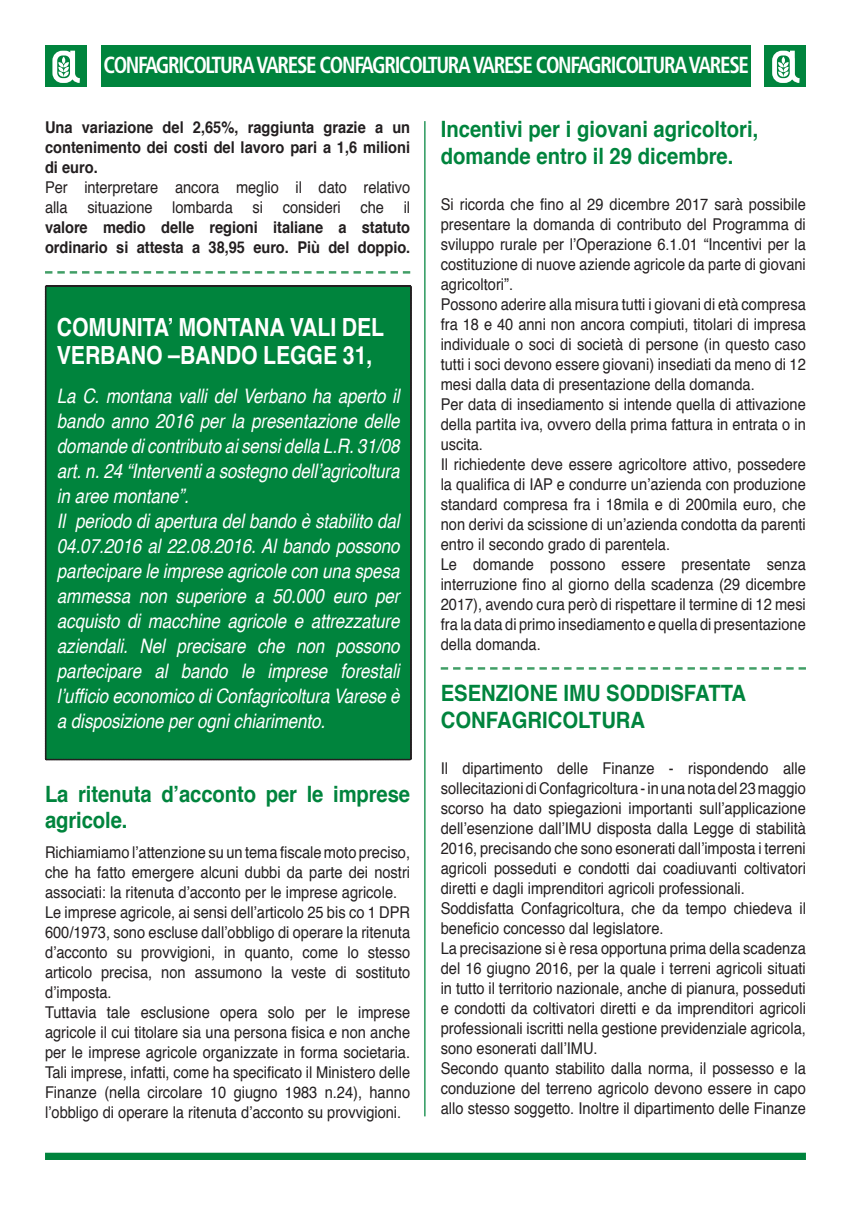
<style>
.page{position:relative;width:851px;height:1205px;background:#fff}
.page>*{position:absolute;margin:0;border:0;box-sizing:border-box;transform-origin:0 0}
.t1{font:700 25px/27.5px "Helvetica";letter-spacing:-.005em;color:#fff;scale:.85 1}
.t2{font:700 condensed 23.25px "Frutiger";letter-spacing:-.065em;color:#fff;scale:.9 1}
.t3{font:700 22.5px/26.2px "Helvetica";color:#00843d;scale:.9 1}
.t4{font:italic 20px/25px "Helvetica";letter-spacing:-.005em;color:#fff;text-align:justify;scale:.85 1}
.t5{font:16.25px/20px "Helvetica";color:#231f20;text-align:justify;scale:.9 1}
.t6{font:700 16.25px/20px "Helvetica";letter-spacing:-.005em;color:#231f20;text-align:justify;scale:.9 1}
.s1{font-weight:400}
</style>
<div class="page">
<div style="left:45px;top:1152px;width:760px;height:8px;background:#00843d"></div>
<div style="left:45px;top:45px;width:41px;height:41px;background:#00843d"></div>
<div style="left:52px;top:51px;width:23px;height:32px;border:5px solid #fff;border-radius:7px"></div>
<svg style="left:58px;top:50px;width:22px;height:33px"></svg>
<div style="left:764px;top:45px;width:41px;height:41px;background:#00843d"></div>
<div style="left:772px;top:51px;width:22px;height:32px;border:5px solid #fff;border-radius:7px"></div>
<svg style="left:778px;top:50px;width:22px;height:33px"></svg>
<div style="left:101px;top:45px;width:650px;height:41px;background:#00843d"></div>
<hr style="left:424px;top:121px;width:1px;height:995px;background:#00843d">
<svg style="left:45px;top:271px;width:365px;height:3px"></svg>
<svg style="left:440px;top:667px;width:365px;height:3px"></svg>
<div style="left:45px;top:285px;width:366px;height:475px;background:#00843d"></div>
<p class="t2" style="left:103px;top:51px;width:718px">CONFAGRICOLTURA VARESE CONFAGRICOLTURA VARESE CONFAGRICOLTURA VARESE</p>
<p class="t6" style="left:45px;top:117px;width:407px">Una variazione del 2,65%, raggiunta grazie a un contenimento dei costi del lavoro pari a 1,6 milioni di euro.</p>
<p class="t6" style="left:45px;top:177px;width:407px"><span class="s1">Per interpretare ancora meglio il dato relativo alla situazione lombarda si consideri che il </span>valore medio delle regioni italiane a statuto ordinario si attesta a 38,95 euro. Più del doppio.</p>
<p class="t1" style="left:57px;top:314px;width:386px">COMUNITA’ MONTANA VALI DEL<br>VERBANO –BANDO LEGGE 31,</p>
<p class="t4" style="left:57px;top:384px;width:404px">La C. montana valli del Verbano ha aperto il bando anno 2016 per la presentazione delle domande di contributo ai sensi della L.R. 31/08 art. n. 24 “Interventi a sostegno dell’agricoltura in aree montane”.</p>
<p class="t4" style="left:57px;top:509px;width:404px">Il periodo di apertura del bando è stabilito dal 04.07.2016 al 22.08.2016. Al bando possono partecipare le imprese agricole con una spesa ammessa non superiore a 50.000 euro per acquisto di macchine agricole e attrezzature aziendali. Nel precisare che non possono partecipare al bando le imprese forestali l’ufficio economico di Confagricoltura Varese è a disposizione per ogni chiarimento.</p>
<p class="t3" style="left:45px;top:781px;width:407px">La ritenuta d’acconto per le imprese agricole.</p>
<p class="t5" style="left:45px;top:842px;width:407px">Richiamiamo l’attenzione su un tema fiscale moto preciso, che ha fatto emergere alcuni dubbi da parte dei nostri associati: la ritenuta d’acconto per le imprese agricole.</p>
<p class="t5" style="left:45px;top:902px;width:407px">Le imprese agricole, ai sensi dell’articolo 25 bis co 1 DPR 600/1973, sono escluse dall’obbligo di operare la ritenuta d’acconto su provvigioni, in quanto, come lo stesso articolo precisa, non assumono la veste di sostituto d’imposta.</p>
<p class="t5" style="left:45px;top:1002px;width:407px">Tuttavia tale esclusione opera solo per le imprese agricole il cui titolare sia una persona fisica e non anche per le imprese agricole organizzate in forma societaria.<br>Tali imprese, infatti, come ha specificato il Ministero delle Finanze (nella circolare 10 giugno 1983 n.24), hanno l’obbligo di operare la ritenuta d’acconto su provvigioni.</p>
<p class="t3" style="left:440px;top:117px;width:354px">Incentivi per i giovani agricoltori,</p>
<p class="t3" style="left:440px;top:143px;width:327px">domande entro il 29 dicembre.</p>
<p class="t5" style="left:440px;top:195px;width:407px">Si ricorda che fino al 29 dicembre 2017 sarà possibile presentare la domanda di contributo del Programma di sviluppo rurale per l’Operazione 6.1.01 “Incentivi per la costituzione di nuove aziende agricole da parte di giovani agricoltori”.</p>
<p class="t5" style="left:440px;top:295px;width:407px">Possono aderire alla misura tutti i giovani di età compresa fra 18 e 40 anni non ancora compiuti, titolari di impresa individuale o soci di società di persone (in questo caso tutti i soci devono essere giovani) insediati da meno di 12 mesi dalla data di presentazione della domanda.</p>
<p class="t5" style="left:440px;top:395px;width:407px">Per data di insediamento si intende quella di attivazione della partita iva, ovvero della prima fattura in entrata o in uscita.</p>
<p class="t5" style="left:440px;top:455px;width:407px">Il richiedente deve essere agricoltore attivo, possedere la qualifica di IAP e condurre un’azienda con produzione standard compresa fra i 18mila e di 200mila euro, che non derivi da scissione di un’azienda condotta da parenti entro il secondo grado di parentela.</p>
<p class="t5" style="left:440px;top:555px;width:407px">Le domande possono essere presentate senza interruzione fino al giorno della scadenza (29 dicembre 2017), avendo cura però di rispettare il termine di 12 mesi fra la data di primo insediamento e quella di presentazione della domanda.</p>
<p class="t3" style="left:440px;top:680px;width:341px">ESENZIONE IMU SODDISFATTA<br>CONFAGRICOLTURA</p>
<p class="t5" style="left:440px;top:758px;width:407px">Il dipartimento delle Finanze - rispondendo alle sollecitazioni di Confagricoltura - in una nota del 23 maggio scorso ha dato spiegazioni importanti sull’applicazione dell’esenzione dall’IMU disposta dalla Legge di stabilità 2016, precisando che sono esonerati dall’imposta i terreni agricoli posseduti e condotti dai coadiuvanti coltivatori diretti e dagli imprenditori agricoli professionali.</p>
<p class="t5" style="left:440px;top:898px;width:407px">Soddisfatta Confagricoltura, che da tempo chiedeva il beneficio concesso dal legislatore.</p>
<p class="t5" style="left:440px;top:938px;width:407px">La precisazione si è resa opportuna prima della scadenza del 16 giugno 2016, per la quale i terreni agricoli situati in tutto il territorio nazionale, anche di pianura, posseduti e condotti da coltivatori diretti e da imprenditori agricoli professionali iscritti nella gestione previdenziale agricola, sono esonerati dall’IMU.</p>
<p class="t5" style="left:440px;top:1058px;width:407px">Secondo quanto stabilito dalla norma, il possesso e la conduzione del terreno agricolo devono essere in capo allo stesso soggetto. Inoltre il dipartimento delle Finanze</p>
</div>
